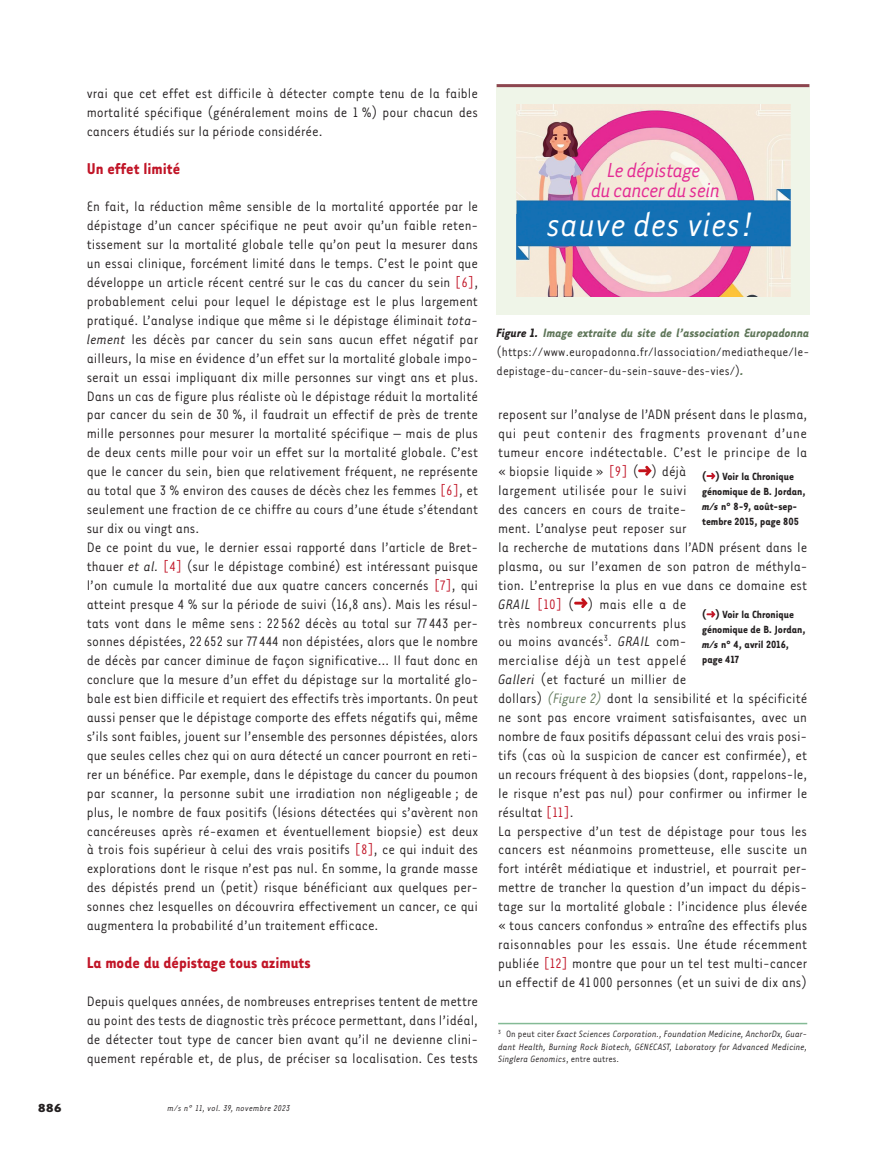
<style>
.page{position:relative;width:894px;height:1149px;background:#fff}
.page>*{position:absolute;margin:0;border:0;box-sizing:border-box;transform-origin:0 0}
.t1{font:italic 39px "Tarzana Nar OT";color:#fff}
.t2{font:italic 23.4px/19.5px "Tarzana Nar OT";letter-spacing:-.04em;color:#e42a93;text-align:center}
.t3{font:700 18px "Tarzana Nar OT";color:#c11527}
.t4{font:15.75px/18.9px "Tarzana Nar OT";color:#231f20}
.t5{font:13.95px/18.9px "Tarzana Nar OT";color:#231f20;text-align:justify}
.t6{font:700 13.5px "Tarzana Wide OT";color:#231f20}
.t7{font:700 12px/15px "Tarzana Nar OT";color:#231f20}
.t8{font:italic 10.5px/12.6px "Tarzana Nar OT";color:#231f20;text-align:justify}
.t9{font:italic 9.75px "Tarzana Nar OT";letter-spacing:.025em;color:#231f20}
.s1{color:#c11527}
.s2{font-style:italic}
.s3{font-weight:700;font-style:italic}
.s4{font-weight:700;font-style:italic;color:#5f7659}
.s5{font-style:italic;color:#5f7659}
.s6{font-style:normal}
</style>
<div class="page">
<svg style="left:638px;top:466px;width:13px;height:9px"></svg>
<svg style="left:574px;top:598px;width:13px;height:10px"></svg>
<hr style="left:498px;top:1022px;width:308px;height:2px;background:#84ba95">
<div style="left:496px;top:84px;width:313px;height:231px;background:#eff5e8"></div>
<img style="left:516px;top:104px;width:274px;height:193px">
<hr style="left:496px;top:84px;width:313px;height:3px;background:#8d454f">
<svg style="left:706px;top:472px;width:9px;height:7px"></svg>
<svg style="left:706px;top:611px;width:9px;height:6px"></svg>
<p class="t4" style="left:87px;top:83px;width:392px;text-align:justify">vrai que cet effet est difficile à détecter compte tenu de la faible mortalité spécifique (généralement moins de 1 %) pour chacun des cancers étudiés sur la période considérée.</p>
<p class="t3" style="left:87px;top:157px;width:95px">Un effet limité</p>
<p class="t4" style="left:87px;top:196px;width:393px">En fait, la réduction même sensible de la mortalité apportée par le dépistage d’un cancer spécifique ne peut avoir qu’un faible reten&shy;tissement sur la mortalité globale telle qu’on peut la mesurer dans un essai clinique, forcément limité dans le temps. C’est le point que développe un article récent centré sur le cas du cancer du sein <span class="s1">[6]</span>, probablement celui pour lequel le dépistage est le plus largement pratiqué. L’analyse indique que même si le dépistage éliminait <span class="s2">tota&shy;lement</span> les décès par cancer du sein sans aucun effet négatif par ailleurs, la mise en évidence d’un effet sur la mortalité globale impo&shy;serait un essai impliquant dix mille personnes sur vingt ans et plus.<br>Dans un cas de figure plus réaliste où le dépistage réduit la mortalité par cancer du sein de 30 %, il faudrait un effectif de près de trente mille personnes pour mesurer la mortalité spécifique – mais de plus de deux cents mille pour voir un effet sur la mortalité globale. C’est que le cancer du sein, bien que relativement fréquent, ne représente au total que 3 % environ des causes de décès chez les femmes <span class="s1">[6]</span>, et seulement une fraction de ce chiffre au cours d’une étude s’étendant sur dix ou vingt ans.<br>De ce point du vue, le dernier essai rapporté dans l’article de Bret&shy;thauer <span class="s2">et al.</span> <span class="s1">[4]</span> (sur le dépistage combiné) est intéressant puisque l’on cumule la mortalité due aux quatre cancers concernés <span class="s1">[7]</span>, qui atteint presque 4 % sur la période de suivi (16,8 ans). Mais les résul&shy;tats vont dans le même sens : 22 562 décès au total sur 77 443 per&shy;sonnes dépistées, 22 652 sur 77 444 non dépistées, alors que le nombre de décès par cancer diminue de façon significative… Il faut donc en conclure que la mesure d’un effet du dépistage sur la mortalité glo&shy;bale est bien difficile et requiert des effectifs très importants. On peut aussi penser que le dépistage comporte des effets négatifs qui, même s’ils sont faibles, jouent sur l’ensemble des personnes dépistées, alors que seules celles chez qui on aura détecté un cancer pourront en reti&shy;rer un bénéfice. Par exemple, dans le dépistage du cancer du poumon par scanner, la personne subit une irradiation non négligeable ; de plus, le nombre de faux positifs (lésions détectées qui s’avèrent non cancéreuses après ré-examen et éventuellement biopsie) est deux à trois fois supérieur à celui des vrais positifs <span class="s1">[8]</span>, ce qui induit des explorations dont le risque n’est pas nul. En somme, la grande masse des dépistés prend un (petit) risque bénéficiant aux quelques per&shy;sonnes chez lesquelles on découvrira effectivement un cancer, ce qui augmentera la probabilité d’un traitement efficace.</p>
<p class="t3" style="left:87px;top:951px;width:225px">La mode du dépistage tous azimuts</p>
<p class="t4" style="left:87px;top:990px;width:392px;text-align:justify">Depuis quelques années, de nombreuses entreprises tentent de mettre au point des tests de diagnostic très précoce permettant, dans l’idéal, de détecter tout type de cancer bien avant qu’il ne devienne clini&shy;quement repérable et, de plus, de préciser sa localisation. Ces tests</p>
<p class="t6" style="left:38px;top:1098px;width:26px">886</p>
<p class="t9" style="left:167px;top:1102px;width:124px">m/s n° 11, vol. 39, novembre 2023</p>
<h2 class="t2" style="left:591px;top:160px;width:131px">Le dépistage<br>du cancer du sein</h2>
<h1 class="t1" style="left:547px;top:200px;width:209px">sauve des vies!</h1>
<p class="t5" style="left:496px;top:322px;width:314px"><span class="s3">Figure 1.</span> <span class="s4">Image extraite du site de l’association Europadonna </span>(https://www.europadonna.fr/lassociation/mediatheque/le&shy;depistage-du-cancer-du-sein-sauve-des-vies/)<span class="s4">.</span></p>
<p class="t4" style="left:498px;top:404px;width:311px">reposent sur l’analyse de l’ADN présent dans le plasma, qui peut contenir des fragments provenant d’une tumeur encore indétectable. C’est le principe de la « biopsie liquide » <span class="s1">[9]</span> ( ) déjà<br>largement utilisée pour le suivi<br>des cancers en cours de traite-<br>ment. L’analyse peut reposer sur<br>la recherche de mutations dans l’ADN présent dans le plasma, ou sur l’examen de son patron de méthyla&shy;tion. L’entreprise la plus en vue dans ce domaine est <span class="s2">GRAIL</span> <span class="s1">[10]</span> ( ) mais elle a de<br>très nombreux concurrents plus<br>ou moins avancés<sup>3</sup>. <span class="s2">GRAIL</span> com-<br>mercialise déjà un test appelé<br><span class="s2">Galleri</span> (et facturé un millier de<br>dollars) <span class="s5">(Figure 2)</span> dont la sensibilité et la spécificité ne sont pas encore vraiment satisfaisantes, avec un nombre de faux positifs dépassant celui des vrais posi&shy;tifs (cas où la suspicion de cancer est confirmée), et un recours fréquent à des biopsies (dont, rappelons-le, le risque n’est pas nul) pour confirmer ou infirmer le résultat <span class="s1">[11]</span>.<br>La perspective d’un test de dépistage pour tous les cancers est néanmoins prometteuse, elle suscite un fort intérêt médiatique et industriel, et pourrait per&shy;mettre de trancher la question d’un impact du dépis&shy;tage sur la mortalité globale : l’incidence plus élevée « tous cancers confondus » entraîne des effectifs plus raisonnables pour les essais. Une étude récemment publiée <span class="s1">[12]</span> montre que pour un tel test multi-cancer un effectif de 41 000 personnes (et un suivi de dix ans)</p>
<p class="t8" style="left:498px;top:1026px;width:310px"><sup>3</sup> <span class="s6">On peut citer</span> Exact Sciences Corporation., Foundation Medicine, AnchorDx, Guar&shy;dant Health, Burning Rock Biotech, GENECAST, Laboratory for Advanced Medicine, Singlera Genomics<span class="s6">, entre autres.</span></p>
<p class="t7" style="left:702px;top:468px;width:105px">( ) Voir la Chronique génomique de B. Jordan, <span class="s2">m/s</span> n° 8-9, août-sep&shy;tembre 2015, page 805</p>
<p class="t7" style="left:702px;top:606px;width:105px">( ) Voir la Chronique génomique de B. Jordan, <span class="s2">m/s</span> n° 4, avril 2016, page 417</p>
</div>
